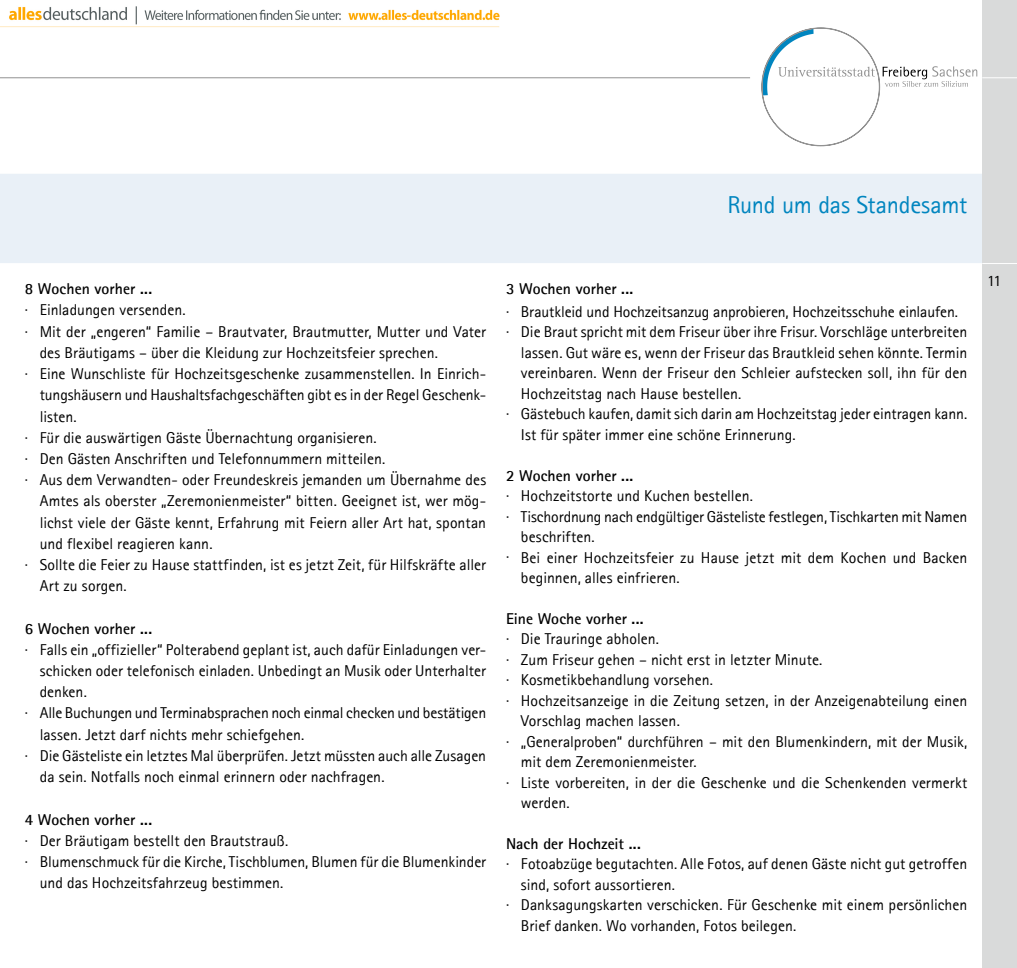
<style>
.page{position:relative;width:1017px;height:968px;background:#fff}
.page>*{position:absolute;margin:0;border:0;box-sizing:border-box;transform-origin:0 0}
.t1{font:24.5px "AT Rotis Sans Serif";letter-spacing:-.01em;color:#0085bf}
.t2{font:15.75px "AT Rotis Sans Serif";color:#000}
.t3{font:700 15.75px "AT Rotis Sans Serif";letter-spacing:.005em;color:#000}
</style>
<div class="page">
<div style="left:0;top:174px;width:982px;height:89px;background:#e9f0f7"></div>
<hr style="left:0;top:77px;width:750px;height:1px;background:#929292">
<div style="left:982px;top:0;width:35px;height:967px;background:#d9dada"></div>
<hr style="left:982px;top:77px;width:35px;height:1px;background:#fff">
<hr style="left:982px;top:263px;width:35px;height:1px;background:#fff">
<svg style="left:762px;top:28px;width:215px;height:118px"></svg>
<img style="left:0;top:6px;width:500px;height:21px">
<h1 class="t1" style="left:727px;top:190px;width:241px">Rund um das Standesamt</h1>
<p class="t3" style="left:25px;top:279px;width:129px">8 Wochen vorher ...</p>
<p class="t2" style="left:25px;top:301px;width:162px">· Einladungen versenden.</p>
<p class="t2" style="left:25px;top:322px;width:463px">· Mit der „engeren“ Familie – Brautvater, Brautmutter, Mutter und Vater</p>
<p class="t2" style="left:40px;top:343px;width:400px">des Bräutigams – über die Kleidung zur Hochzeitsfeier sprechen.</p>
<p class="t2" style="left:25px;top:364px;width:463px">· Eine Wunschliste für Hochzeitsgeschenke zusammenstellen. In Einrich-</p>
<p class="t2" style="left:40px;top:385px;width:448px">tungshäusern und Haushaltsfachgeschäften gibt es in der Regel Geschenk-</p>
<p class="t2" style="left:40px;top:407px;width:39px">listen.</p>
<p class="t2" style="left:25px;top:428px;width:353px">· Für die auswärtigen Gäste Übernachtung organisieren.</p>
<p class="t2" style="left:25px;top:449px;width:362px">· Den Gästen Anschriften und Telefonnummern mitteilen.</p>
<p class="t2" style="left:25px;top:470px;width:463px">· Aus dem Verwandten- oder Freundeskreis jemanden um Übernahme des</p>
<p class="t2" style="left:40px;top:491px;width:448px">Amtes als oberster „Zeremonienmeister“ bitten. Geeignet ist, wer mög-</p>
<p class="t2" style="left:40px;top:513px;width:448px">lichst viele der Gäste kennt, Erfahrung mit Feiern aller Art hat, spontan</p>
<p class="t2" style="left:40px;top:534px;width:174px">und flexibel reagieren kann.</p>
<p class="t2" style="left:25px;top:555px;width:463px">· Sollte die Feier zu Hause stattfinden, ist es jetzt Zeit, für Hilfskräfte aller</p>
<p class="t2" style="left:40px;top:576px;width:89px">Art zu sorgen.</p>
<p class="t3" style="left:25px;top:618px;width:129px">6 Wochen vorher ...</p>
<p class="t2" style="left:25px;top:640px;width:463px">· Falls ein „offizieller“ Polterabend geplant ist, auch dafür Einladungen ver-</p>
<p class="t2" style="left:40px;top:661px;width:448px">schicken oder telefonisch einladen. Unbedingt an Musik oder Unterhalter</p>
<p class="t2" style="left:40px;top:682px;width:49px">denken.</p>
<p class="t2" style="left:25px;top:703px;width:463px">· Alle Buchungen und Terminabsprachen noch einmal checken und bestätigen</p>
<p class="t2" style="left:40px;top:725px;width:266px">lassen. Jetzt darf nichts mehr schiefgehen.</p>
<p class="t2" style="left:25px;top:746px;width:463px">· Die Gästeliste ein letztes Mal überprüfen. Jetzt müssten auch alle Zusagen</p>
<p class="t2" style="left:40px;top:767px;width:346px">da sein. Notfalls noch einmal erinnern oder nachfragen.</p>
<p class="t3" style="left:25px;top:809px;width:129px">4 Wochen vorher ...</p>
<p class="t2" style="left:25px;top:831px;width:265px">· Der Bräutigam bestellt den Brautstrauß.</p>
<p class="t2" style="left:25px;top:852px;width:463px">· Blumenschmuck für die Kirche, Tischblumen, Blumen für die Blumenkinder</p>
<p class="t2" style="left:40px;top:873px;width:245px">und das Hochzeitsfahrzeug bestimmen.</p>
<p class="t3" style="left:506px;top:279px;width:129px">3 Wochen vorher ...</p>
<p class="t2" style="left:506px;top:302px;width:454px">· Brautkleid und Hochzeitsanzug anprobieren, Hochzeitsschuhe einlaufen.</p>
<p class="t2" style="left:506px;top:323px;width:463px">· Die Braut spricht mit dem Friseur über ihre Frisur. Vorschläge unterbreiten</p>
<p class="t2" style="left:521px;top:343px;width:448px">lassen. Gut wäre es, wenn der Friseur das Brautkleid sehen könnte. Termin</p>
<p class="t2" style="left:521px;top:363px;width:448px">vereinbaren. Wenn der Friseur den Schleier aufstecken soll, ihn für den</p>
<p class="t2" style="left:521px;top:384px;width:222px">Hochzeitstag nach Hause bestellen.</p>
<p class="t2" style="left:506px;top:404px;width:463px">· Gästebuch kaufen, damit sich darin am Hochzeitstag jeder eintragen kann.</p>
<p class="t2" style="left:521px;top:425px;width:276px">Ist für später immer eine schöne Erinnerung.</p>
<p class="t3" style="left:506px;top:465px;width:129px">2 Wochen vorher ...</p>
<p class="t2" style="left:506px;top:486px;width:248px">· Hochzeitstorte und Kuchen bestellen.</p>
<p class="t2" style="left:506px;top:507px;width:463px">· Tischordnung nach endgültiger Gästeliste festlegen, Tischkarten mit Namen</p>
<p class="t2" style="left:521px;top:527px;width:75px">beschriften.</p>
<p class="t2" style="left:506px;top:547px;width:463px">· Bei einer Hochzeitsfeier zu Hause jetzt mit dem Kochen und Backen</p>
<p class="t2" style="left:521px;top:568px;width:160px">beginnen, alles einfrieren.</p>
<p class="t3" style="left:506px;top:608px;width:139px">Eine Woche vorher ...</p>
<p class="t2" style="left:506px;top:629px;width:155px">· Die Trauringe abholen.</p>
<p class="t2" style="left:506px;top:650px;width:318px">· Zum Friseur gehen – nicht erst in letzter Minute.</p>
<p class="t2" style="left:506px;top:670px;width:209px">· Kosmetikbehandlung vorsehen.</p>
<p class="t2" style="left:506px;top:691px;width:463px">· Hochzeitsanzeige in die Zeitung setzen, in der Anzeigenabteilung einen</p>
<p class="t2" style="left:521px;top:711px;width:160px">Vorschlag machen lassen.</p>
<p class="t2" style="left:506px;top:731px;width:463px">· „Generalproben“ durchführen – mit den Blumenkindern, mit der Musik,</p>
<p class="t2" style="left:521px;top:752px;width:177px">mit dem Zeremonienmeister.</p>
<p class="t2" style="left:506px;top:772px;width:463px">· Liste vorbereiten, in der die Geschenke und die Schenkenden vermerkt</p>
<p class="t2" style="left:521px;top:793px;width:50px">werden.</p>
<p class="t3" style="left:506px;top:833px;width:136px">Nach der Hochzeit ...</p>
<p class="t2" style="left:506px;top:854px;width:463px">· Fotoabzüge begutachten. Alle Fotos, auf denen Gäste nicht gut getroffen</p>
<p class="t2" style="left:521px;top:875px;width:156px">sind, sofort aussortieren.</p>
<p class="t2" style="left:506px;top:895px;width:463px">· Danksagungskarten verschicken. Für Geschenke mit einem persönlichen</p>
<p class="t2" style="left:521px;top:915px;width:277px">Brief danken. Wo vorhanden, Fotos beilegen.</p>
<p class="t2" style="left:987px;top:271px;width:6px">11</p>
</div>
